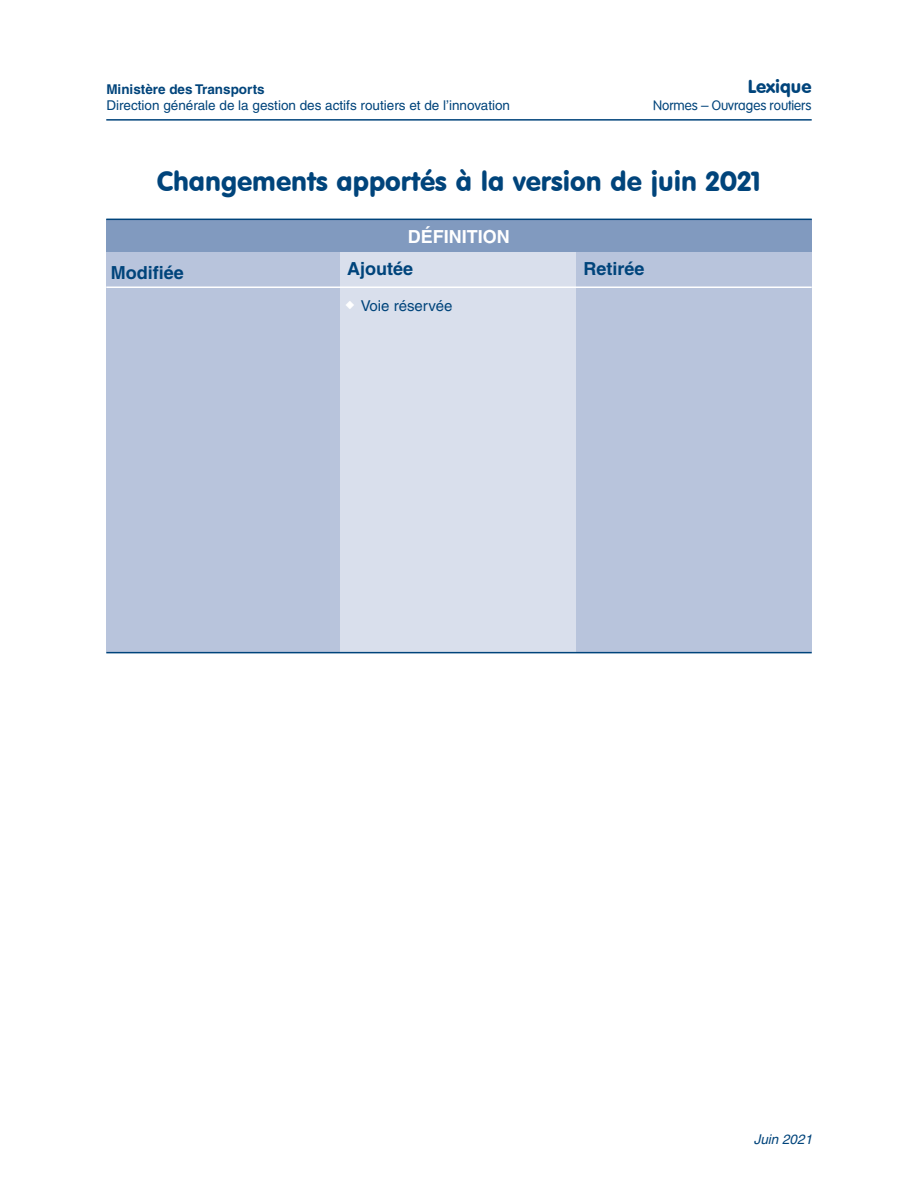
<style>
.page{position:relative;width:918px;height:1188px;background:#fff}
.page>*{position:absolute;margin:0;border:0;box-sizing:border-box;transform-origin:0 0}
.t1{font:27px "VAG Rounded BT";color:#00447b}
.t2{font:700 18px "Helvetica";color:#00447b}
.t3{font:700 18px "Helvetica";color:#fff}
.t4{font:18px "VAG Rounded BT";color:#00447b}
.t5{font:15px "Helvetica";color:#00447b}
.t6{font:13.5px "Helvetica";color:#00447b}
.t7{font:13.5px "VAG Rounded Lt Normal";color:#00447b}
.t8{font:700 13.5px "Helvetica";color:#00447b}
.t9{font:italic 13.5px "Helvetica";color:#00447b}
.s1{font-family:"Helvetica"}
</style>
<div class="page">
<hr style="left:106px;top:119px;width:706px;height:2px;background:#00447b">
<div style="left:106px;top:248px;width:235px;height:404px;background:#b8c4dc"></div>
<div style="left:340px;top:250px;width:236px;height:402px;background:#d9dfec"></div>
<div style="left:576px;top:249px;width:236px;height:403px;background:#b8c4dc"></div>
<hr style="left:106px;top:286px;width:706px;height:2px;background:#fff">
<hr style="left:106px;top:652px;width:706px;height:1px;background:#00447b">
<div style="left:106px;top:219px;width:706px;height:33px;background:#819abf"></div>
<hr style="left:106px;top:219px;width:706px;height:1px;background:#00447b">
<p class="t8" style="left:106px;top:81px;width:160px">Ministère des Transports</p>
<p class="t6" style="left:106px;top:97px;width:405px">Direction générale de la gestion des actifs routiers et de l’innovation</p>
<h2 class="t4" style="left:748px;top:76px;width:65px">Lexique</h2>
<p class="t7" style="left:653px;top:97px;width:160px">Normes <span class="s1">–</span> Ouvrages routiers</p>
<h1 class="t1" style="left:157px;top:164px;width:606px">Changements apportés à la version de juin 2021</h1>
<h2 class="t3" style="left:408px;top:225px;width:104px">DÉFINITION</h2>
<h2 class="t2" style="left:111px;top:261px;width:75px">Modifiée</h2>
<h2 class="t2" style="left:584px;top:258px;width:63px">Retirée</h2>
<h2 class="t2" style="left:347px;top:258px;width:68px">Ajoutée</h2>
<p class="t5" style="left:361px;top:297px;width:93px">Voie réservée</p>
<p class="t9" style="left:754px;top:1132px;width:60px">Juin 2021</p>
</div>
